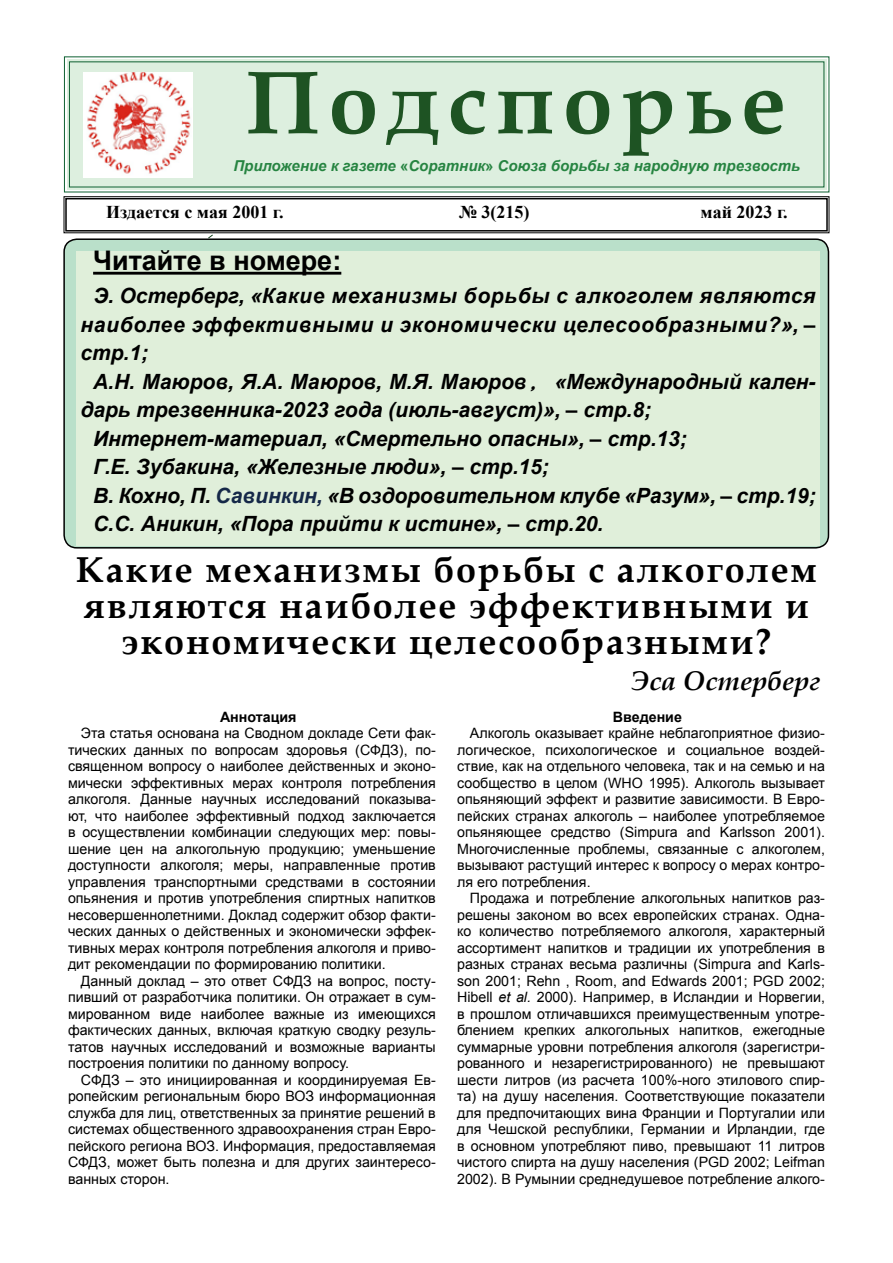
<style>
.page{position:relative;width:893px;height:1263px;background:#fff}
.page>*{position:absolute;margin:0;border:0;box-sizing:border-box;transform-origin:0 0}
.t1{font:700 90px "Book Antiqua";letter-spacing:.09em;color:#1e5323}
.t2{font:700 36px/36px "Book Antiqua";letter-spacing:.05em;color:#000;text-align:center}
.t3{font:700 27px "Arial";color:#000}
.t4{font:italic 700 27px "Book Antiqua";color:#000}
.t5{font:italic 700 21px/28.5px "Arial";color:#000;text-align:justify}
.t6{font:700 18px "Times New Roman";color:#000}
.t7{font:italic 700 15px "Arial";color:#268441}
.t8{font:14.25px/16.5px "Arial";color:#000;text-align:justify}
.t9{font:700 14.25px "Arial";color:#000}
.s1{font-style:normal}
.s2{font-family:"Letter Gothic Std"}
.s3{color:#152848}
.s4{font-style:italic}
</style>
<div class="page">
<svg style="left:63px;top:56px;width:767px;height:137px;background:#d6ead9"></svg>
<div style="left:64px;top:239px;width:764px;height:309px;background:#bae0ca;border-radius:13px"></div>
<div style="left:63px;top:238px;width:766px;height:311px;border:2px solid #000;border-radius:13px"></div>
<div style="left:76px;top:251px;width:744px;height:294px;background:#e0efda"></div>
<hr style="left:93px;top:272px;width:248px;height:3px;background:#000">
<svg style="left:63px;top:196px;width:766px;height:43px"></svg>
<img style="left:84px;top:72px;width:109px;height:105px">
<h1 class="t1" style="left:245px;top:41px;width:542px">Подспорье</h1>
<p class="t7" style="left:233px;top:156px;width:568px">Приложение к газете <span class="s1">«</span>Соратник<span class="s1">»</span> Союза борьбы за народную трезвость</p>
<p class="t6" style="left:106px;top:200px;width:179px">Издается с мая 2001 г.</p>
<p class="t6" style="left:459px;top:200px;width:72px">№ 3(215)</p>
<p class="t6" style="left:701px;top:200px;width:89px">май 2023 г.</p>
<h3 class="t3" style="left:93px;top:243px;width:250px">Читайте в номере:</h3>
<h3 class="t5" style="left:80px;top:282px;width:737px;text-indent:13px">Э. Остерберг, «Какие механизмы борьбы с алкоголем являются наиболее эффективными и экономически целесообразными?», – стр.1;</h3>
<h3 class="t5" style="left:93px;top:368px;width:724px">А.Н. Маюров, Я.А. Маюров, М.Я. Маюров<span class="s2">,</span> «Международный кален-</h3>
<h3 class="t5" style="left:80px;top:396px;width:572px">дарь трезвенника-2023 года (июль-август)», – стр.8;</h3>
<h3 class="t5" style="left:93px;top:425px;width:595px">Интернет-материал, «Смертельно опасны», – стр.13;</h3>
<h3 class="t5" style="left:93px;top:453px;width:457px">Г.Е. Зубакина, «Железные люди», – стр.15;</h3>
<h3 class="t5" style="left:93px;top:482px;width:724px">В. Кохно, П. <span class="s3">Савинкин,</span> «В оздоровительном клубе «Разум», – стр.19;</h3>
<h3 class="t5" style="left:93px;top:510px;width:512px">С.С. Аникин, «Пора прийти к истине», – стр.20.</h3>
<h2 class="t2" style="left:76px;top:552px;width:743px">Какие механизмы борьбы с алкоголем являются наиболее эффективными и экономически целесообразными?</h2>
<h3 class="t4" style="left:631px;top:662px;width:191px">Эса Остерберг</h3>
<p class="t9" style="left:220px;top:707px;width:78px">Аннотация</p>
<p class="t8" style="left:68px;top:725px;width:369px;text-indent:13px">Эта статья основана на Сводном докладе Сети фак&shy;тических данных по вопросам здоровья (СФДЗ), по&shy;священном вопросу о наиболее действенных и эконо&shy;мически эффективных мерах контроля потребления алкоголя. Данные научных исследований показыва&shy;ют, что наиболее эффективный подход заключается в осуществлении комбинации следующих мер: повы&shy;шение цен на алкогольную продукцию; уменьшение доступности алкоголя; меры, направленные против управления транспортными средствами в состоянии опьянения и против употребления спиртных напитков несовершеннолетними. Доклад содержит обзор факти&shy;ческих данных о действенных и экономически эффек&shy;тивных мерах контроля потребления алкоголя и приво&shy;дит рекомендации по формированию политики.</p>
<p class="t8" style="left:68px;top:973px;width:369px;text-indent:13px">Данный доклад – это ответ СФДЗ на вопрос, посту&shy;пивший от разработчика политики. Он отражает в сум&shy;мированном виде наиболее важные из имеющихся фактических данных, включая краткую сводку резуль&shy;татов научных исследований и возможные варианты построения политики по данному вопросу.</p>
<p class="t8" style="left:68px;top:1072px;width:369px;text-indent:13px">СФДЗ – это инициированная и координируемая Ев&shy;ропейским региональным бюро ВОЗ информационная служба для лиц, ответственных за принятие решений в системах общественного здравоохранения стран Евро&shy;пейского региона ВОЗ. Информация, предоставляемая СФДЗ, может быть полезна и для других заинтересо&shy;ванных сторон.</p>
<p class="t9" style="left:613px;top:707px;width:71px">Введение</p>
<p class="t8" style="left:457px;top:725px;width:369px;text-indent:13px">Алкоголь оказывает крайне неблагоприятное физио&shy;логическое, психологическое и социальное воздей&shy;ствие, как на отдельного человека, так и на семью и на сообщество в целом (WHO 1995). Алкоголь вызывает опьяняющий эффект и развитие зависимости. В Евро&shy;пейских странах алкоголь – наиболее употребляемое опьяняющее средство (Simpura and Karlsson 2001).<br>Многочисленные проблемы, связанные с алкоголем, вызывают растущий интерес к вопросу о мерах контро&shy;ля его потребления.</p>
<p class="t8" style="left:457px;top:890px;width:369px;text-indent:13px">Продажа и потребление алкогольных напитков раз&shy;решены законом во всех европейских странах. Одна&shy;ко количество потребляемого алкоголя, характерный ассортимент напитков и традиции их употребления в разных странах весьма различны (Simpura and Karls&shy;son 2001; Rehn , Room, and Edwards 2001; PGD 2002; Hibell <span class="s4">et al.</span> 2000). Например, в Исландии и Норвегии, в прошлом отличавшихся преимущественным употре&shy;блением крепких алкогольных напитков, ежегодные суммарные уровни потребления алкоголя (зарегистри&shy;рованного и незарегистрированного) не превышают шести литров (из расчета 100%-ного этилового спир&shy;та) на душу населения. Соответствующие показатели для предпочитающих вина Франции и Португалии или для Чешской республики, Германии и Ирландии, где в основном употребляют пиво, превышают 11 литров чистого спирта на душу населения (PGD 2002; Leifman 2002). В Румынии среднедушевое потребление алкого-</p>
</div>
